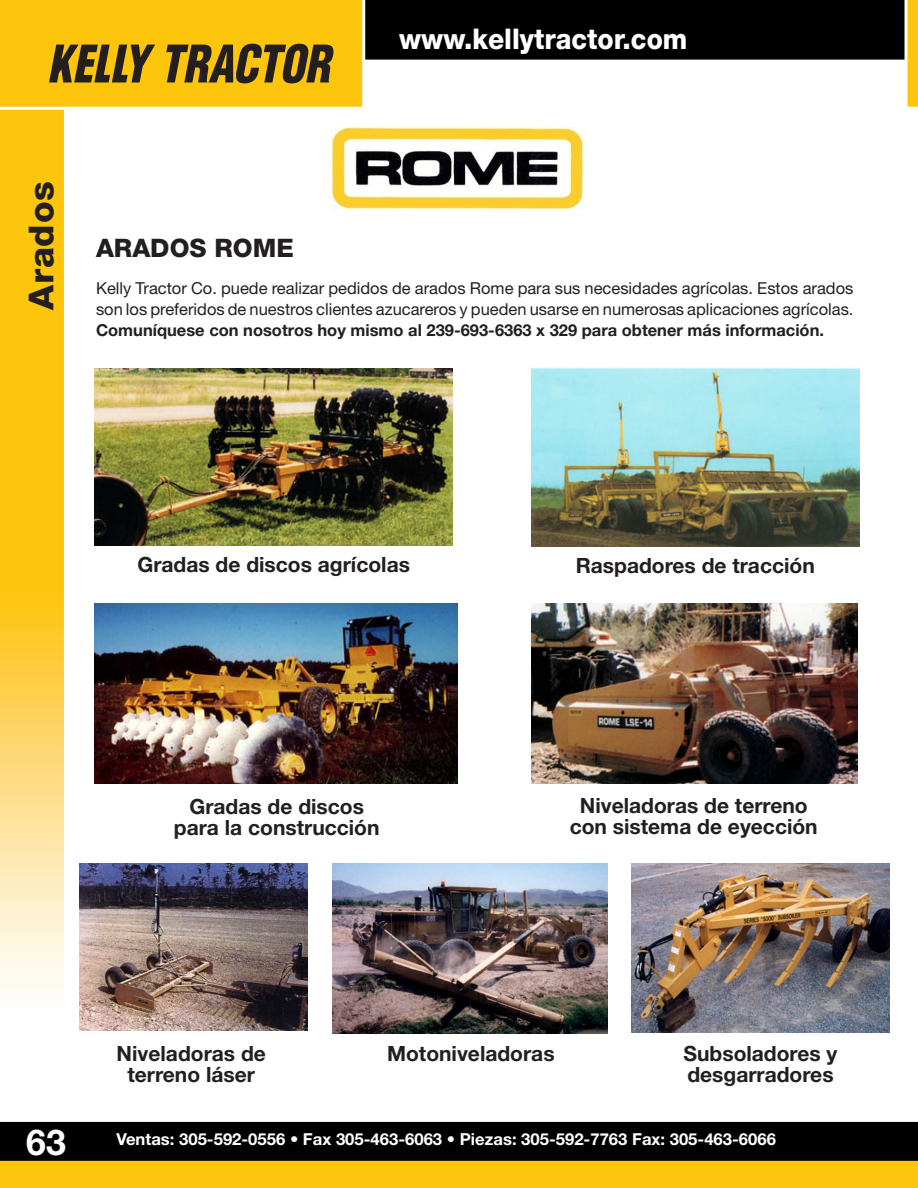
<style>
.page{position:relative;width:918px;height:1188px;background:#fff}
.page>*{position:absolute;margin:0;border:0;box-sizing:border-box;transform-origin:0 0}
.t1{font:700 35.7px "Helvetica Neue LT Std";color:#fff}
.t2{font:800 34.5px "Helvetica Neue LT Std";letter-spacing:.02em;color:#231f20}
.t3{font:800 28.5px "Helvetica Neue LT Std";color:#fff;scale:.93 1}
.t4{font:800 25.5px "Helvetica Neue LT Std";color:#231f20}
.t5{font:700 21px/21px "Helvetica Neue LT Std";color:#231f20;text-align:center}
.t6{font:16.5px/21px "Helvetica Neue LT Std";color:#231f20}
.t7{font:700 16.5px "Helvetica Neue LT Std";color:#231f20}
.t8{font:700 16.5px "Helvetica Neue LT Std";color:#fff}
</style>
<div class="page">
<img style="left:0;top:0;width:905px;height:1188px">
<svg style="left:0;top:0;width:365px;height:110px;background:#dcad16"></svg>
<img style="left:905px;top:1121px;width:13px;height:67px">
<svg style="left:907px;top:0;width:11px;height:107px"></svg>
<img style="left:314px;top:127px;width:285px;height:84px">
<img style="left:94px;top:368px;width:359px;height:177px">
<img style="left:531px;top:367px;width:329px;height:179px">
<img style="left:94px;top:604px;width:363px;height:180px">
<img style="left:531px;top:604px;width:327px;height:180px">
<img style="left:80px;top:863px;width:227px;height:168px">
<img style="left:333px;top:863px;width:274px;height:171px">
<img style="left:631px;top:863px;width:258px;height:170px">
<p class="t3" style="left:399px;top:22px;width:311px">www.kellytractor.com</p>
<p class="t2" style="left:21px;top:310px;width:130px;rotate:-90deg">Arados</p>
<p class="t4" style="left:96px;top:233px;width:199px">ARADOS ROME</p>
<p class="t6" style="left:96px;top:278px;width:759px">Kelly Tractor Co. puede realizar pedidos de arados Rome para sus necesidades agrícolas. Estos arados son los preferidos de nuestros clientes azucareros y pueden usarse en numerosas aplicaciones agrícolas.</p>
<p class="t7" style="left:96px;top:320px;width:730px">Comuníquese con nosotros hoy mismo al 239-693-6363 x 329 para obtener más información.</p>
<p class="t5" style="left:137px;top:553px;width:274px">Gradas de discos agrícolas</p>
<p class="t5" style="left:576px;top:555px;width:241px">Raspadores de tracción</p>
<p class="t5" style="left:174px;top:795px;width:207px">Gradas de discos para la construcción</p>
<p class="t5" style="left:570px;top:794px;width:250px">Niveladoras de terreno con sistema de eyección</p>
<p class="t1" style="left:26px;top:1120px;width:41px">63</p>
<p class="t5" style="left:117px;top:1042px;width:151px">Niveladoras de</p>
<p class="t5" style="left:127px;top:1063px;width:129px">terreno láser</p>
<p class="t5" style="left:387px;top:1043px;width:169px">Motoniveladoras</p>
<p class="t5" style="left:683px;top:1042px;width:156px;text-align:left">Subsoladores y desgarradores</p>
<p class="t8" style="left:116px;top:1129px;width:661px">Ventas: 305-592-0556 • Fax 305-463-6063 • Piezas: 305-592-7763 Fax: 305-463-6066</p>
</div>
